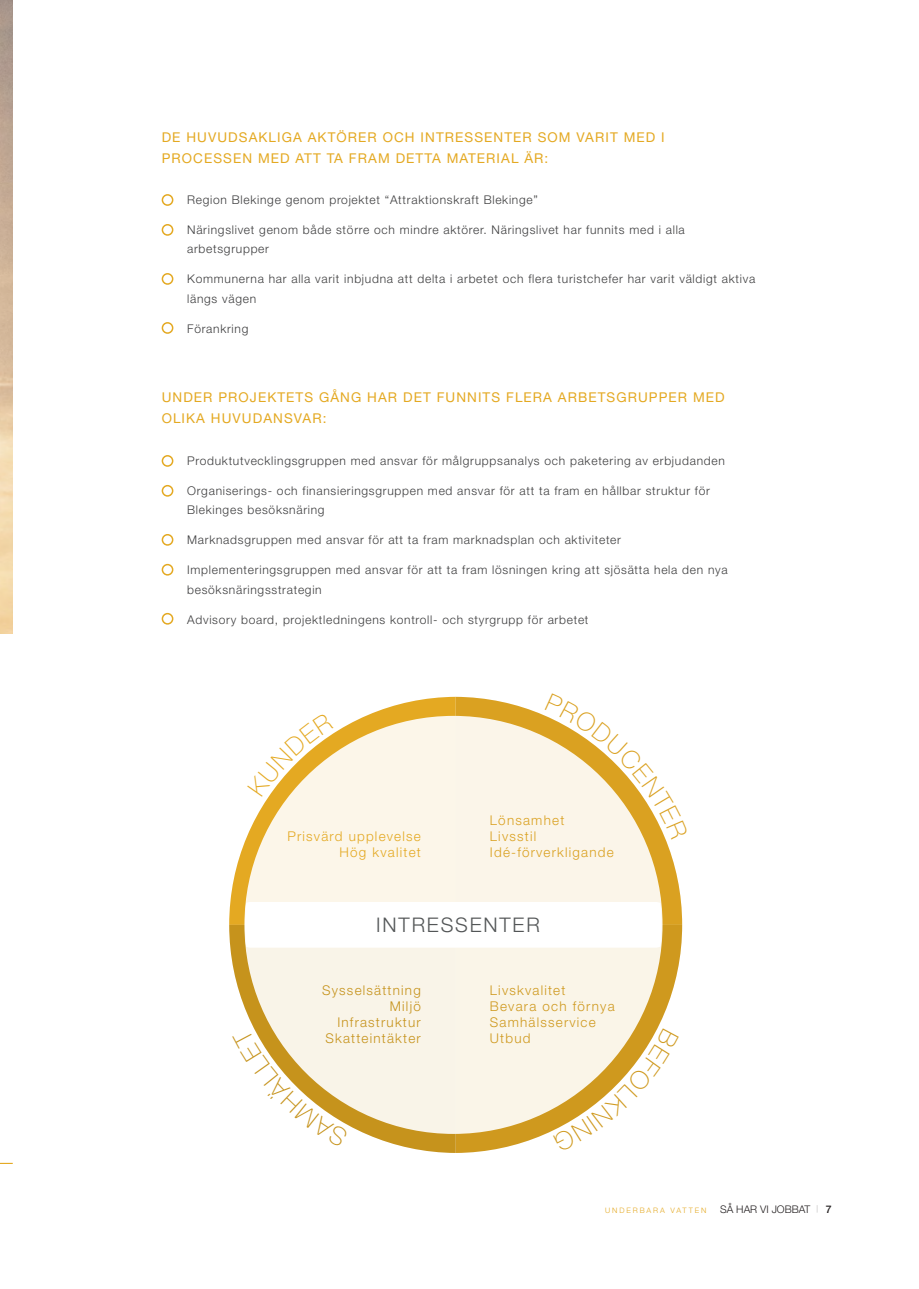
<style>
.page{position:relative;width:919px;height:1289px;background:#fff}
.page>*{position:absolute;margin:0;border:0;box-sizing:border-box;transform-origin:0 0}
.t1{font:300 20.1px "Helvetica Neue LT Std";letter-spacing:.09em;color:#535657}
.t2{font:13.5px/21px "Helvetica Neue LT Std";letter-spacing:.08em;color:#e4a922}
.t3{font:300 13.5px/16.2px "Helvetica Neue LT Std";letter-spacing:.09em;color:#cf991e}
.t4{font:300 13.5px/16.2px "Helvetica Neue LT Std";letter-spacing:.09em;color:#c6931c;text-align:right}
.t5{font:300 13.5px/16.2px "Helvetica Neue LT Std";letter-spacing:.09em;color:#daa121}
.t6{font:300 13.5px/16.2px "Helvetica Neue LT Std";letter-spacing:.09em;color:#e4a922;text-align:right}
.t7{font:300 12px/19.5px "Helvetica Neue LT Std";letter-spacing:.06em;color:#3e3e3f}
.t8{font:300 10.5px "Helvetica Neue LT Std";color:#231f20}
.t9{font:300 7.5px "Helvetica Neue LT Std";letter-spacing:.25em;color:#e4a922}
.s1{font-weight:200;font-size:7.5px}
.s2{font-weight:500}
</style>
<div class="page">
<div style="left:162px;top:194px;width:11px;height:12px;border:2px solid #e4a922;border-radius:50%"></div>
<div style="left:162px;top:455px;width:11px;height:12px;border:2px solid #e4a922;border-radius:50%"></div>
<div style="left:162px;top:224px;width:11px;height:12px;border:2px solid #e4a922;border-radius:50%"></div>
<div style="left:162px;top:485px;width:11px;height:11px;border:2px solid #e4a922;border-radius:50%"></div>
<div style="left:162px;top:273px;width:11px;height:12px;border:2px solid #e4a922;border-radius:50%"></div>
<div style="left:162px;top:534px;width:11px;height:11px;border:2px solid #e4a922;border-radius:50%"></div>
<div style="left:162px;top:322px;width:11px;height:12px;border:2px solid #e4a922;border-radius:50%"></div>
<div style="left:162px;top:564px;width:11px;height:11px;border:2px solid #e4a922;border-radius:50%"></div>
<div style="left:162px;top:613px;width:11px;height:11px;border:2px solid #e4a922;border-radius:50%"></div>
<svg style="left:455px;top:696px;width:227px;height:228px;background:#f6ead0"></svg>
<svg style="left:229px;top:696px;width:226px;height:228px;fill:#fcf6e9"></svg>
<svg style="left:455px;top:924px;width:227px;height:228px;background:#f4ead0"></svg>
<svg style="left:229px;top:924px;width:226px;height:228px;background:#f3ead3"></svg>
<svg style="left:245px;top:902px;width:416px;height:45px"></svg>
<svg style="left:0;top:632px;width:13px;height:532px"></svg>
<svg style="left:544px;top:696px;width:138px;height:143px"></svg>
<svg style="left:247px;top:712px;width:86px;height:85px"></svg>
<svg style="left:232px;top:1028px;width:116px;height:119px"></svg>
<svg style="left:553px;top:1028px;width:125px;height:124px"></svg>
<p class="t2" style="left:162px;top:126px;width:504px">DE HUVUDSAKLIGA AKTÖRER OCH INTRESSENTER SOM VARIT MED I</p>
<p class="t2" style="left:162px;top:147px;width:388px">PROCESSEN MED ATT TA FRAM DETTA MATERIAL ÄR:</p>
<p class="t7" style="left:187px;top:189px;width:352px">Region Blekinge genom projektet “Attraktionskraft Blekinge”</p>
<p class="t7" style="left:187px;top:219px;width:499px">Näringslivet genom både större och mindre aktörer. Näringslivet har funnits med i alla</p>
<p class="t7" style="left:187px;top:239px;width:83px">arbetsgrupper</p>
<p class="t7" style="left:187px;top:269px;width:569px">Kommunerna har alla varit inbjudna att delta i arbetet och flera turistchefer har varit väldigt aktiva längs vägen</p>
<p class="t7" style="left:187px;top:318px;width:63px">Förankring</p>
<p class="t2" style="left:162px;top:387px;width:564px">UNDER PROJEKTETS GÅNG HAR DET FUNNITS FLERA ARBETSGRUPPER MED<br>OLIKA HUVUDANSVAR:</p>
<p class="t7" style="left:187px;top:450px;width:539px">Produktutvecklingsgruppen med ansvar för målgruppsanalys och paketering av erbjudanden</p>
<p class="t7" style="left:187px;top:480px;width:524px">Organiserings- och finansieringsgruppen med ansvar för att ta fram en hållbar struktur för<br>Blekinges besöksnäring</p>
<p class="t7" style="left:187px;top:530px;width:435px">Marknadsgruppen med ansvar för att ta fram marknadsplan och aktiviteter</p>
<p class="t7" style="left:187px;top:560px;width:542px">Implementeringsgruppen med ansvar för att ta fram lösningen kring att sjösätta hela den nya besöksnäringsstrategin</p>
<p class="t7" style="left:187px;top:609px;width:403px">Advisory board, projektledningens kontroll- och styrgrupp för arbetet</p>
<p class="t6" style="left:287px;top:827px;width:135px">Prisvärd upplevelse<br>Hög kvalitet</p>
<p class="t5" style="left:490px;top:811px;width:125px">Lönsamhet<br>Livsstil<br>Idé-förverkligande</p>
<p class="t1" style="left:376px;top:912px;width:165px">INTRESSENTER</p>
<p class="t4" style="left:322px;top:981px;width:100px">Sysselsättning<br>Miljö<br>Infrastruktur<br>Skatteintäkter</p>
<p class="t3" style="left:490px;top:981px;width:126px">Livskvalitet<br>Bevara och förnya<br>Samhälsservice<br>Utbud</p>
<p class="t9" style="left:605px;top:1205px;width:102px">UNDERBARA VATTEN</p>
<p class="t8" style="left:720px;top:1202px;width:113px">SÅ HAR VI JOBBAT <span class="s1">|</span> <span class="s2">7</span></p>
</div>
